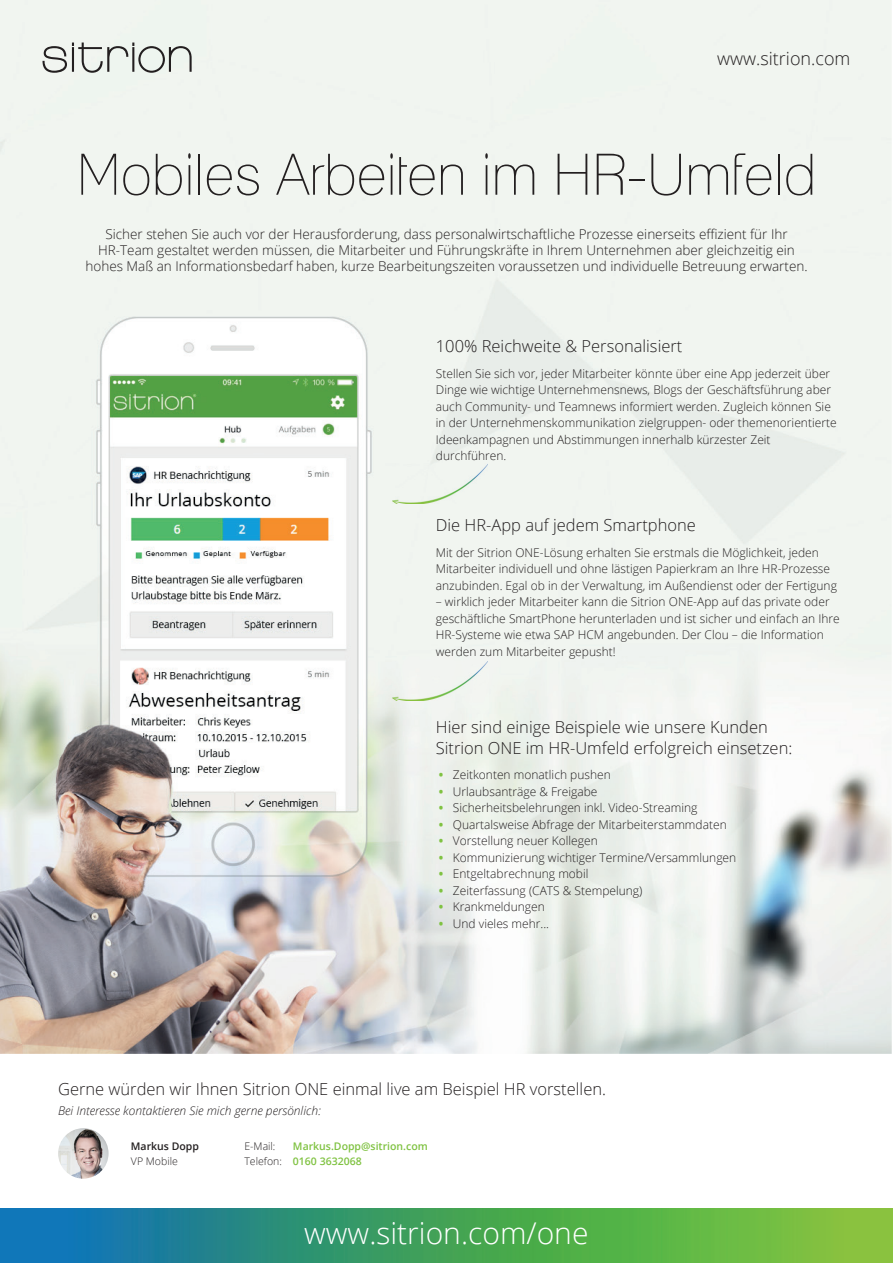
<style>
.page{position:relative;width:893px;height:1263px;background:#fff}
.page>*{position:absolute;margin:0;border:0;box-sizing:border-box;transform-origin:0 0}
.t1{font:condensed 57px "Lane";color:#231f20}
.t2{font:300 30px "Open Sans";color:#fff}
.t3{font:300 18px "Open Sans";color:#231f20}
.t4{font:300 16.5px/21px "Open Sans";color:#231f20}
.t5{font:300 13.5px/16.2px "Open Sans";color:#231f20;text-align:center}
.t6{font:300 12px/16.5px "Open Sans";color:#231f20}
.t7{font:italic 300 12px "Open Sans";color:#231f20}
.t8{font:600 10.5px "Open Sans";color:#7fc241}
.t9{font:300 10.5px "Open Sans";color:#231f20}
.t10{font:600 10.5px "Open Sans";color:#231f20}
.s1{font-weight:700;color:#7fc241}
.s2{font-weight:300;color:#231f20}
</style>
<div class="page">
<img style="left:0;top:0;width:892px;height:1054px">
<svg style="left:43px;top:43px;width:149px;height:30px"></svg>
<img style="left:58px;top:1128px;width:51px;height:51px;border-radius:25px">
<img style="left:0;top:1208px;width:893px;height:55px">
<img style="left:392px;top:661px;width:96px;height:40px">
<img style="left:392px;top:464px;width:96px;height:40px">
<h3 class="t3" style="left:717px;top:46px;width:135px">www.sitrion.com</h3>
<h1 class="t1" style="left:77px;top:140px;width:741px">Mobiles Arbeiten im HR-Umfeld</h1>
<p class="t5" style="left:86px;top:225px;width:724px">Sicher stehen Sie auch vor der Herausforderung, dass personalwirtschaftliche Prozesse einerseits effizient für Ihr<br>HR-Team gestaltet werden müssen, die Mitarbeiter und Führungskräfte in Ihrem Unternehmen aber gleichzeitig ein hohes Maß an Informationsbedarf haben, kurze Bearbeitungszeiten voraussetzen und individuelle Betreuung erwarten.</p>
<h3 class="t4" style="left:436px;top:335px;width:248px">100% Reichweite &amp; Personalisiert</h3>
<p class="t6" style="left:436px;top:365px;width:402px">Stellen Sie sich vor, jeder Mitarbeiter könnte über eine App jederzeit über Dinge wie wichtige Unternehmensnews, Blogs der Geschäftsführung aber auch Community- und Teamnews informiert werden. Zugleich können Sie in der Unternehmenskommunikation zielgruppen- oder themenorientierte Ideenkampagnen und Abstimmungen innerhalb kürzester Zeit durchführen.</p>
<h3 class="t4" style="left:436px;top:514px;width:262px">Die HR-App auf jedem Smartphone</h3>
<p class="t6" style="left:436px;top:544px;width:403px">Mit der Sitrion ONE-Lösung erhalten Sie erstmals die Möglichkeit, jeden<br>Mitarbeiter individuell und ohne lästigen Papierkram an Ihre HR-Prozesse anzubinden. Egal ob in der Verwaltung, im Außendienst oder der Fertigung</p>
<p class="t6" style="left:436px;top:593px;width:405px">– wirklich jeder Mitarbeiter kann die Sitrion ONE-App auf das private oder geschäftliche SmartPhone herunterladen und ist sicher und einfach an Ihre HR-Systeme wie etwa SAP HCM angebunden. Der Clou – die Information werden zum Mitarbeiter gepusht!</p>
<h3 class="t4" style="left:436px;top:716px;width:358px">Hier sind einige Beispiele wie unsere Kunden<br>Sitrion ONE im HR-Umfeld erfolgreich einsetzen:</h3>
<p class="t6" style="left:439px;top:766px;width:173px"><span class="s1">•</span> Zeitkonten monatlich pushen</p>
<p class="t6" style="left:439px;top:783px;width:160px"><span class="s1">•</span> Urlaubsanträge &amp; Freigabe</p>
<p class="t6" style="left:439px;top:799px;width:260px"><span class="s1">•</span> Sicherheitsbelehrungen inkl. Video-Streaming</p>
<p class="t6" style="left:439px;top:816px;width:289px"><span class="s1">•</span> Quartalsweise Abfrage der Mitarbeiterstammdaten</p>
<p class="t6" style="left:439px;top:832px;width:160px"><span class="s1">•</span> Vorstellung neuer Kollegen</p>
<p class="t6" style="left:439px;top:849px;width:299px"><span class="s1">•</span> Kommunizierung wichtiger Termine/Versammlungen</p>
<p class="t6" style="left:439px;top:865px;width:151px"><span class="s1">•</span> Entgeltabrechnung mobil</p>
<p class="t6" style="left:439px;top:882px;width:205px"><span class="s1">•</span> Zeiterfassung (CATS &amp; Stempelung)</p>
<p class="t6" style="left:439px;top:898px;width:107px"><span class="s1">•</span> Krankmeldungen</p>
<p class="t6" style="left:439px;top:915px;width:112px"><span class="s1">•</span> Und vieles mehr...</p>
<h3 class="t4" style="left:58px;top:1078px;width:549px">Gerne würden wir Ihnen Sitrion ONE einmal live am Beispiel HR vorstellen.</h3>
<p class="t7" style="left:58px;top:1102px;width:264px">Bei Interesse kontaktieren Sie mich gerne persönlich:</p>
<p class="t10" style="left:131px;top:1139px;width:70px">Markus Dopp</p>
<p class="t9" style="left:244px;top:1139px;width:33px">E-Mail:</p>
<p class="t8" style="left:293px;top:1139px;width:136px">Markus.Dopp@sitrion.com</p>
<p class="t9" style="left:131px;top:1154px;width:48px">VP Mobile</p>
<p class="t8" style="left:244px;top:1154px;width:119px"><span class="s2">Telefon:</span> 0160 3632068</p>
<h2 class="t2" style="left:304px;top:1213px;width:286px">www.sitrion.com/one</h2>
</div>
